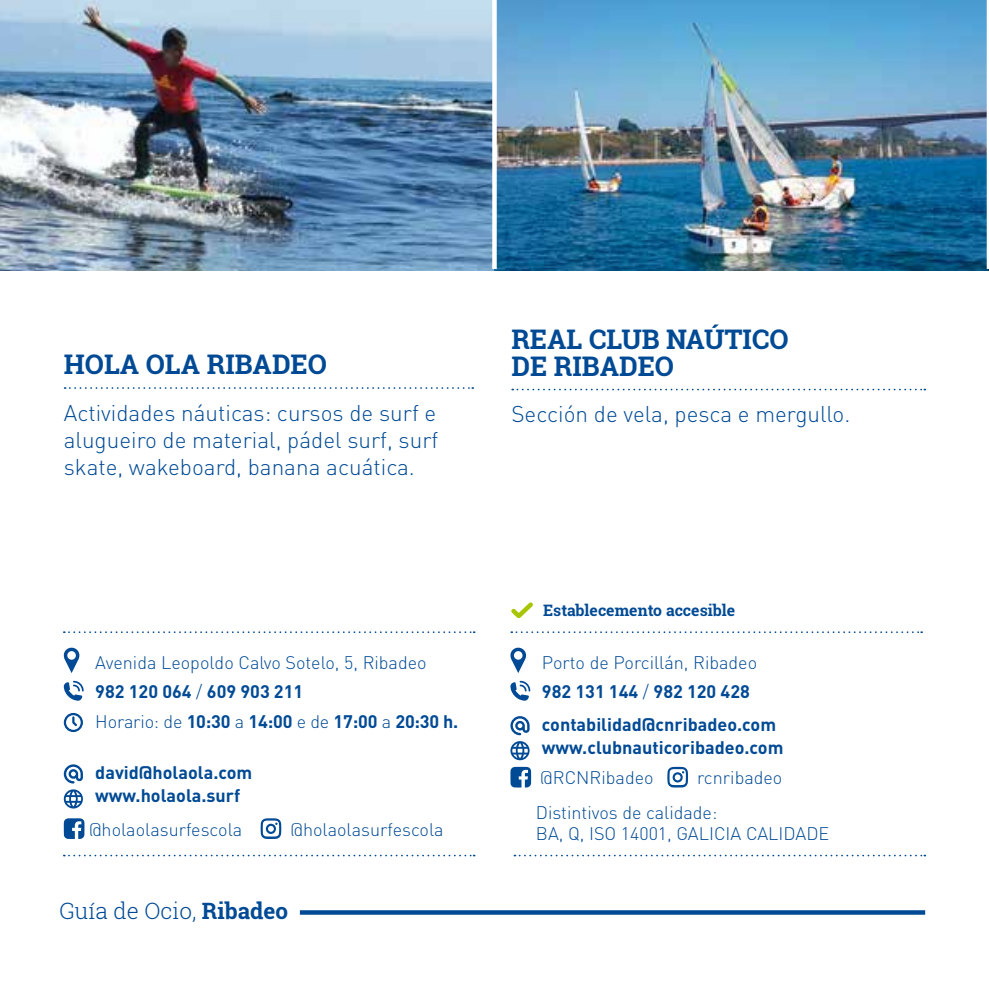
<style>
.page{position:relative;width:989px;height:989px;background:#fff}
.page>*{position:absolute;margin:0;border:0;box-sizing:border-box;transform-origin:0 0}
.t1{font:700 27px/27px "Roboto Slab";color:#004a95}
.t2{font:300 22.5px/27px "DIN";color:#004a95;text-align:justify}
.t3{font:300 22.5px "Roboto Slab";color:#004a95}
.t4{font:300 18px/29.5px "DIN";color:#004a95}
.t5{font:700 18px/22.7px "DIN";color:#004a95}
.t6{font:700 15.75px "Roboto Slab";color:#004a95}
.s1{font-weight:700}
</style>
<div class="page">
<svg style="left:300px;top:910px;width:625px;height:4px;background:#0f549b"></svg>
<svg style="left:512px;top:389px;width:413px;height:1px"></svg>
<svg style="left:65px;top:387px;width:408px;height:2px"></svg>
<img style="left:0;top:0;width:494px;height:270px">
<img style="left:494px;top:0;width:495px;height:270px">
<div style="left:492px;top:0;width:5px;height:269px;background:#fff"></div>
<hr style="left:986px;top:0;width:3px;height:269px;background:#fff">
<svg style="left:64px;top:647px;width:15px;height:26px"></svg>
<svg style="left:64px;top:681px;width:20px;height:19px"></svg>
<svg style="left:63px;top:712px;width:20px;height:21px"></svg>
<svg style="left:64px;top:764px;width:19px;height:19px"></svg>
<svg style="left:64px;top:789px;width:19px;height:19px"></svg>
<svg style="left:64px;top:818px;width:20px;height:21px"></svg>
<svg style="left:261px;top:818px;width:20px;height:21px"></svg>
<svg style="left:64px;top:631px;width:410px;height:2px"></svg>
<svg style="left:64px;top:854px;width:410px;height:2px"></svg>
<svg style="left:510px;top:647px;width:16px;height:26px"></svg>
<svg style="left:510px;top:681px;width:20px;height:19px"></svg>
<svg style="left:510px;top:716px;width:19px;height:19px"></svg>
<svg style="left:510px;top:741px;width:19px;height:19px"></svg>
<svg style="left:510px;top:767px;width:21px;height:20px"></svg>
<svg style="left:667px;top:767px;width:21px;height:20px"></svg>
<svg style="left:511px;top:602px;width:22px;height:17px"></svg>
<svg style="left:511px;top:631px;width:411px;height:2px"></svg>
<svg style="left:514px;top:854px;width:411px;height:2px"></svg>
<h1 class="t1" style="left:64px;top:351px;width:265px">HOLA OLA RIBADEO</h1>
<p class="t2" style="left:64px;top:399px;width:376px">Actividades náuticas: cursos de surf e alugueiro de material, pádel surf, surf skate, wakeboard, banana acuática.</p>
<p class="t4" style="left:95px;top:647px;width:364px">Avenida Leopoldo Calvo Sotelo, 5, Ribadeo<br><span class="s1">982 120 064</span> / <span class="s1">609 903 211<br></span>Horario: de <span class="s1">10:30</span> a <span class="s1">14:00</span> e de <span class="s1">17:00</span> a <span class="s1">20:30 h.</span></p>
<p class="t5" style="left:95px;top:760px;width:158px">david@holaola.com www.holaola.surf</p>
<p class="t4" style="left:89px;top:814px;width:155px">@holaolasurfescola</p>
<p class="t4" style="left:290px;top:814px;width:155px">@holaolasurfescola</p>
<p class="t3" style="left:59px;top:895px;width:230px">Guía de Ocio, <span class="s1">Ribadeo</span></p>
<h1 class="t1" style="left:511px;top:325px;width:279px">REAL CLUB NAÚTICO<br>DE RIBADEO</h1>
<p class="t2" style="left:511px;top:400px;width:340px">Sección de vela, pesca e mergullo.</p>
<p class="t6" style="left:543px;top:599px;width:193px">Establecemento accesible</p>
<p class="t4" style="left:542px;top:647px;width:217px">Porto de Porcillán, Ribadeo<br><span class="s1">982 131 144</span> / <span class="s1">982 120 428</span></p>
<p class="t5" style="left:542px;top:712px;width:243px">contabilidad@cnribadeo.com www.clubnauticoribadeo.com</p>
<p class="t4" style="left:540px;top:762px;width:115px">@RCNRibadeo</p>
<p class="t4" style="left:536px;top:760px;width:248px;line-height:34.4px;text-indent:161px">rcnribadeo<br>Distintivos de calidade:</p>
<p class="t4" style="left:536px;top:818px;width:295px">BA, Q, ISO 14001, GALICIA CALIDADE</p>
</div>
